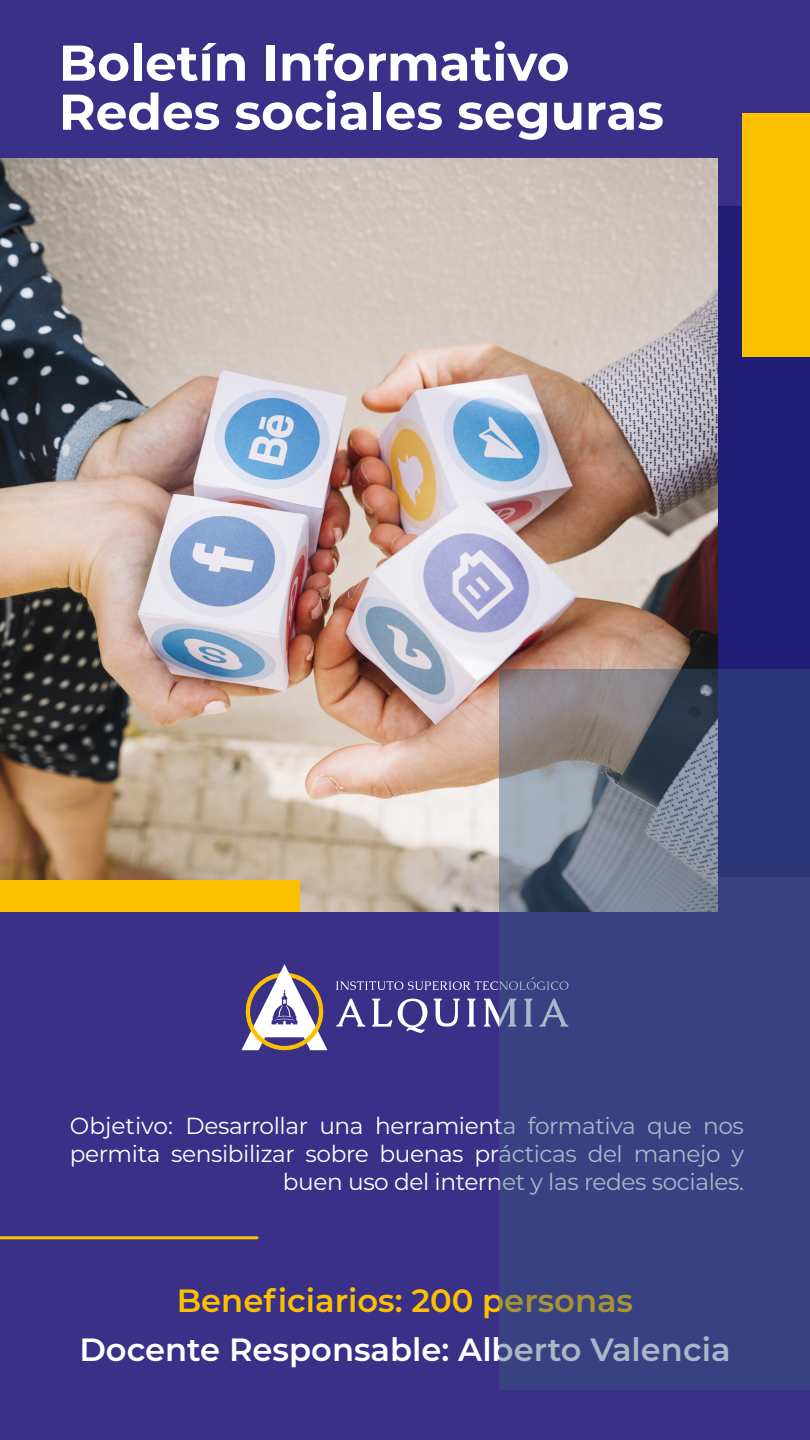
<style>
.page{position:relative;width:810px;height:1440px;background:#3a3087}
.page>*{position:absolute;margin:0;border:0;box-sizing:border-box;transform-origin:0 0}
.t1{font:700 50.18px/49.1px "Montserrat";color:#fff}
.t2{font:600 32.17px "Montserrat";color:#fff}
.t3{font:600 32.17px "Montserrat";color:#fbc100}
.t4{font:23.25px/27.9px "Montserrat";letter-spacing:-.02em;color:#fff;text-align:right}
</style>
<div class="page">
<div style="left:304px;top:207px;width:506px;height:670px;background:#211d75"></div>
<div style="left:742px;top:114px;width:68px;height:243px;background:#fbc100"></div>
<hr style="left:0;top:1236px;width:257px;height:3px;background:#fbc100">
<svg style="left:336px;top:999px;width:29px;height:28px"></svg>
<svg style="left:372px;top:999px;width:20px;height:28px"></svg>
<svg style="left:398px;top:999px;width:29px;height:34px"></svg>
<svg style="left:434px;top:999px;width:26px;height:28px"></svg>
<svg style="left:467px;top:999px;width:9px;height:28px"></svg>
<svg style="left:484px;top:999px;width:15px;height:28px"></svg>
<svg style="left:241px;top:964px;width:87px;height:86px"></svg>
<svg style="left:336px;top:981px;width:162px;height:9px"></svg>
<img style="left:0;top:159px;width:718px;height:753px">
<div style="left:0;top:880px;width:299px;height:32px;background:#fbc100"></div>
<svg style="left:499px;top:669px;width:311px;height:721px;background:#464e82"></svg>
<h1 class="t1" style="left:59px;top:36px;width:607px">Boletín Informativo<br>Redes sociales seguras</h1>
<p class="t4" style="left:70px;top:1111px;width:676px">Objetivo: Desarrollar una herramienta formativa que nos permita sensibilizar sobre buenas prácticas del manejo y buen uso del internet y las redes sociales.</p>
<h2 class="t3" style="left:177px;top:1278px;width:458px">Beneficiarios: 200 personas</h2>
<h2 class="t2" style="left:79px;top:1327px;width:653px">Docente Responsable: Alberto Valencia</h2>
</div>
